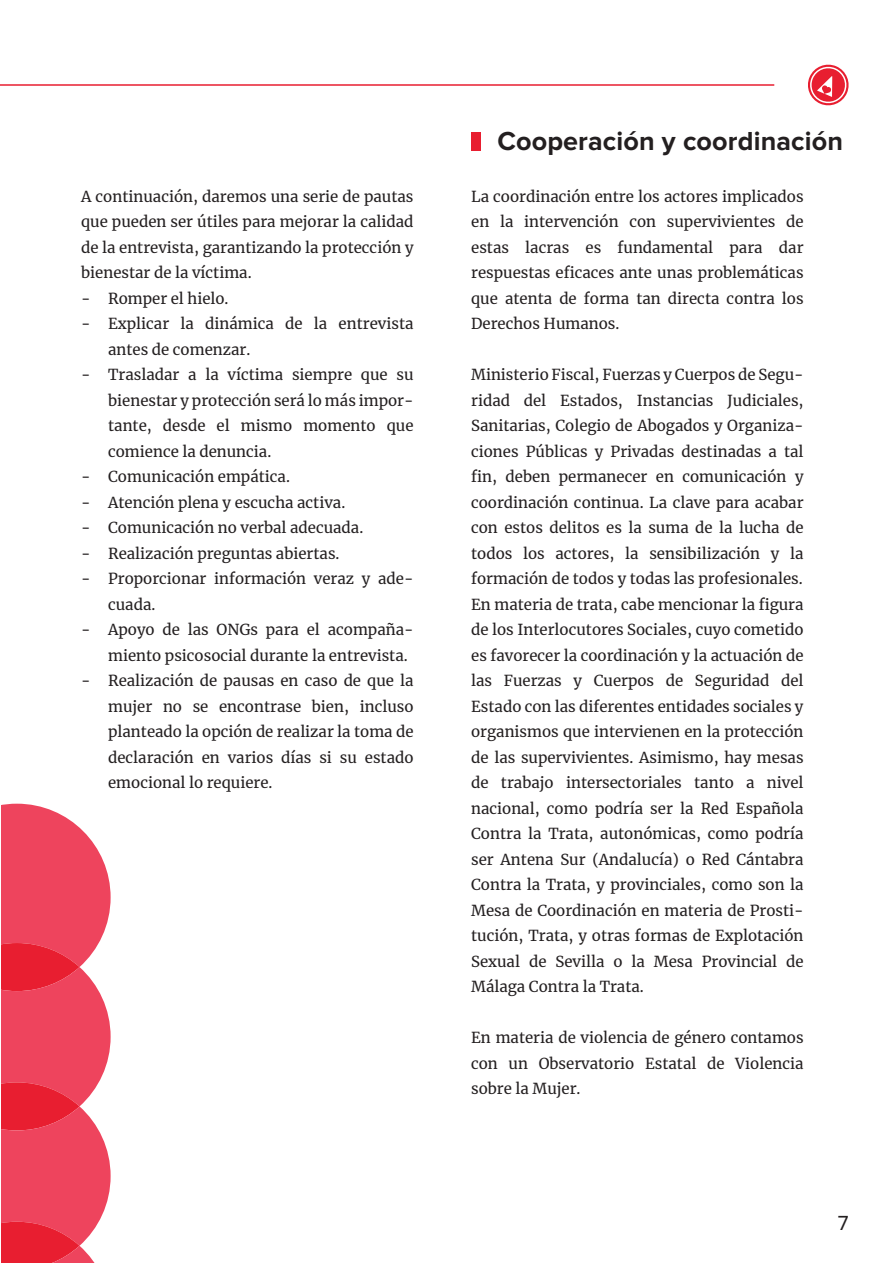
<style>
.page{position:relative;width:893px;height:1263px;background:#fff}
.page>*{position:absolute;margin:0;border:0;box-sizing:border-box;transform-origin:0 0}
.t1{font:700 27px "Proxima Nova";letter-spacing:.005em;color:#231f20}
.t2{font:21px "Proxima Nova";color:#231f20}
.t3{font:15px/25.5px "Merriweather";color:#231f20;text-align:justify}
</style>
<div class="page">
<hr style="left:0;top:84px;width:774px;height:2px;background:#e81e30">
<svg style="left:808px;top:64px;width:41px;height:42px"></svg>
<div style="left:471px;top:132px;width:9px;height:19px;background:#e81e30"></div>
<svg style="left:2px;top:804px;width:109px;height:459px;background:#ef5368"></svg>
<p class="t3" style="left:81px;top:183px;width:334px">A continuación, daremos una serie de pautas que pueden ser útiles para mejorar la calidad de la entrevista, garantizando la protección y bienestar de la víctima.</p>
<p class="t3" style="left:81px;top:285px;width:149px">- Romper el hielo.</p>
<p class="t3" style="left:108px;top:310px;width:307px;text-indent:-27px">- Explicar la dinámica de la entrevista antes de comenzar.</p>
<p class="t3" style="left:108px;top:361px;width:307px;text-indent:-27px">- Trasladar a la víctima siempre que su bienestar y protección será lo más impor&shy;tante, desde el mismo momento que comience la denuncia.</p>
<p class="t3" style="left:81px;top:463px;width:210px">- Comunicación empática.</p>
<p class="t3" style="left:81px;top:489px;width:266px">- Atención plena y escucha activa.</p>
<p class="t3" style="left:81px;top:514px;width:284px">- Comunicación no verbal adecuada.</p>
<p class="t3" style="left:81px;top:540px;width:260px">- Realización preguntas abiertas.</p>
<p class="t3" style="left:108px;top:565px;width:307px;text-indent:-27px">- Proporcionar información veraz y ade&shy;cuada.</p>
<p class="t3" style="left:108px;top:616px;width:307px;text-indent:-27px">- Apoyo de las ONGs para el acompaña&shy;miento psicosocial durante la entrevista.</p>
<p class="t3" style="left:108px;top:667px;width:307px;text-indent:-27px">- Realización de pausas en caso de que la mujer no se encontrase bien, incluso planteado la opción de realizar la toma de declaración en varios días si su estado emocional lo requiere.</p>
<h1 class="t1" style="left:497px;top:125px;width:347px">Cooperación y coordinación</h1>
<p class="t3" style="left:471px;top:183px;width:334px">La coordinación entre los actores implicados en la intervención con supervivientes de estas lacras es fundamental para dar respuestas eficaces ante unas problemáticas que atenta de forma tan directa contra los Derechos Humanos.</p>
<p class="t3" style="left:471px;top:361px;width:334px">Ministerio Fiscal, Fuerzas y Cuerpos de Segu&shy;ridad del Estados, Instancias Judiciales, Sanitarias, Colegio de Abogados y Organiza&shy;ciones Públicas y Privadas destinadas a tal fin, deben permanecer en comunicación y coordinación continua. La clave para acabar con estos delitos es la suma de la lucha de todos los actores, la sensibilización y la formación de todos y todas las profesionales.<br>En materia de trata, cabe mencionar la figura de los Interlocutores Sociales, cuyo cometido es favorecer la coordinación y la actuación de las Fuerzas y Cuerpos de Seguridad del Estado con las diferentes entidades sociales y organismos que intervienen en la protección de las supervivientes. Asimismo, hay mesas de trabajo intersectoriales tanto a nivel nacional, como podría ser la Red Española Contra la Trata, autonómicas, como podría ser Antena Sur (Andalucía) o Red Cántabra Contra la Trata, y provinciales, como son la Mesa de Coordinación en materia de Prosti&shy;tución, Trata, y otras formas de Explotación Sexual de Sevilla o la Mesa Provincial de Málaga Contra la Trata.</p>
<p class="t3" style="left:471px;top:1024px;width:334px">En materia de violencia de género contamos con un Observatorio Estatal de Violencia sobre la Mujer.</p>
<h2 class="t2" style="left:838px;top:1210px;width:12px">7</h2>
</div>
